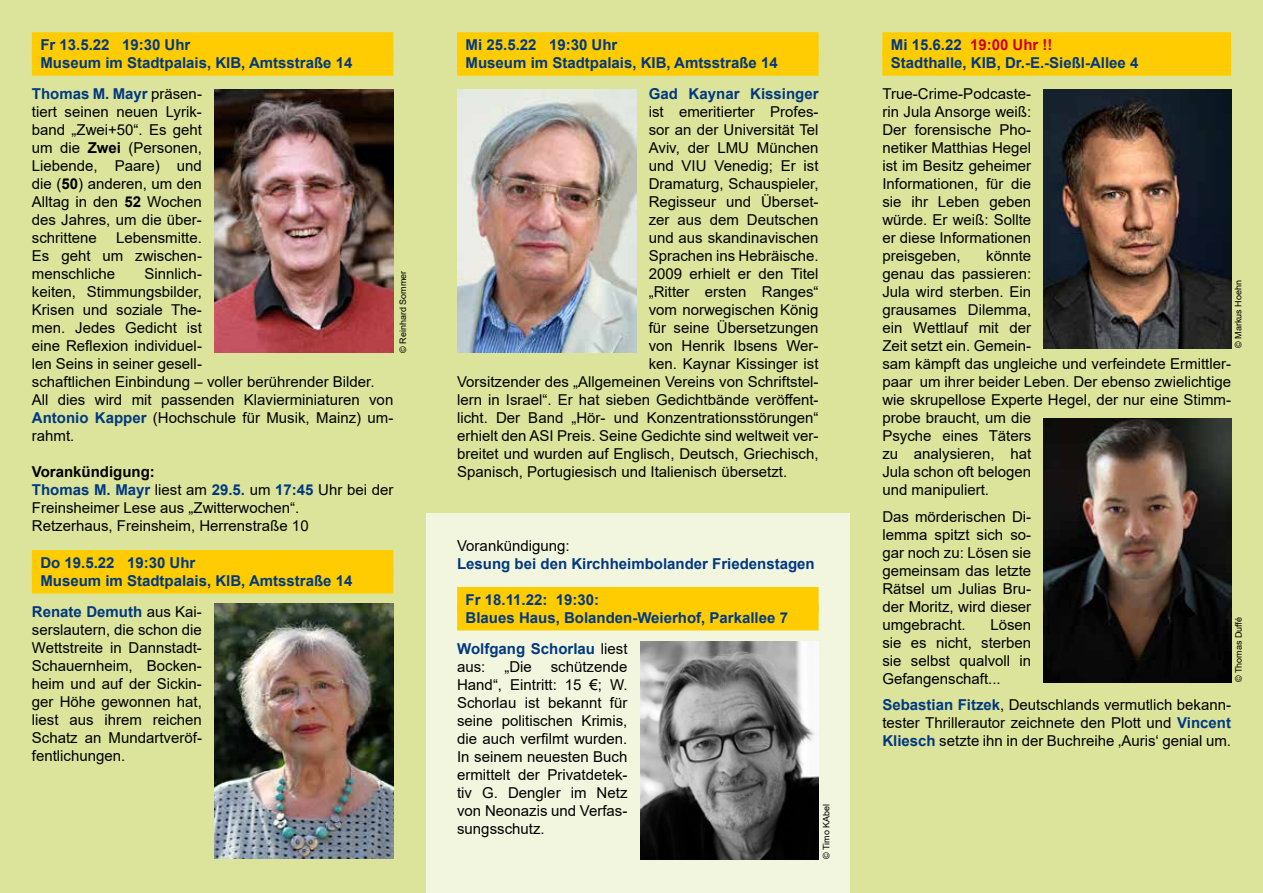
<style>
.page{position:relative;width:1263px;height:893px;background:#fff}
.page>*{position:absolute;margin:0;border:0;box-sizing:border-box;transform-origin:0 0}
.t1{font:15px/18px "Arial";color:#000;text-align:justify}
.t2{font:700 15px/18px "Arial";color:#003882}
.t3{font:9px "Arial";color:#000}
.s1{font-weight:700;color:#003882}
.s2{font-weight:700}
.s3{font-weight:400;color:#000}
.s4{color:#cc0028}
</style>
<div class="page">
<div style="left:425px;top:486px;width:425px;height:407px;background:#f3f6de"></div>
<div style="left:850px;top:0;width:413px;height:893px;background:#dbe49a"></div>
<div style="left:425px;top:0;width:425px;height:512px;background:#dbe49a"></div>
<div style="left:0;top:0;width:425px;height:893px;background:#dbe49a"></div>
<img style="left:640px;top:642px;width:179px;height:217px">
<div style="left:32px;top:32px;width:361px;height:18px;background:#fecc00"></div>
<div style="left:32px;top:50px;width:361px;height:18px;background:#fecc00"></div>
<div style="left:32px;top:68px;width:361px;height:8px;background:#fecc00"></div>
<div style="left:32px;top:550px;width:361px;height:18px;background:#fecc00"></div>
<div style="left:32px;top:568px;width:361px;height:18px;background:#fecc00"></div>
<div style="left:32px;top:586px;width:361px;height:7px;background:#fecc00"></div>
<img style="left:215px;top:89px;width:178px;height:264px">
<img style="left:215px;top:604px;width:178px;height:255px">
<div style="left:457px;top:32px;width:362px;height:18px;background:#fecc00"></div>
<div style="left:457px;top:50px;width:362px;height:18px;background:#fecc00"></div>
<div style="left:457px;top:68px;width:362px;height:8px;background:#fecc00"></div>
<div style="left:457px;top:587px;width:362px;height:18px;background:#fecc00"></div>
<div style="left:457px;top:605px;width:362px;height:18px;background:#fecc00"></div>
<div style="left:457px;top:623px;width:362px;height:7px;background:#fecc00"></div>
<img style="left:457px;top:89px;width:179px;height:264px">
<div style="left:882px;top:32px;width:349px;height:18px;background:#fecc00"></div>
<div style="left:882px;top:50px;width:349px;height:18px;background:#fecc00"></div>
<div style="left:882px;top:68px;width:349px;height:8px;background:#fecc00"></div>
<img style="left:1044px;top:89px;width:187px;height:260px">
<img style="left:1044px;top:419px;width:187px;height:263px">
<p class="t2" style="left:40px;top:36px;width:314px">Fr 13.5.22 19:30 Uhr<br>Museum im Stadtpalais, KIB, Amtsstraße 14</p>
<p class="t1" style="left:32px;top:85px;width:172px"><span class="s1">Thomas M. Mayr</span> präsen&shy;tiert seinen neuen Lyrik&shy;band „Zwei+50“. Es geht um die <span class="s2">Zwei</span> (Personen, Liebende, Paare) und die (<span class="s2">50</span>) anderen, um den Alltag in den <span class="s2">52</span> Wochen des Jahres, um die über&shy;schrittene</p>
<p class="t1" style="left:32px;top:229px;width:172px;text-indent:84px">Lebensmitte.<br>Es geht um zwischen&shy;menschliche</p>
<p class="t1" style="left:32px;top:265px;width:363px;text-align:left;text-indent:113px">Sinnlich-<br>keiten, Stimmungsbilder,<br>Krisen und soziale The-<br>men. Jedes Gedicht ist<br>eine Reflexion individuel-<br>len Seins in seiner gesell-<br>schaftlichen Einbindung – voller berührender Bilder.<br>All dies wird mit passenden Klavierminiaturen von<br><span class="s1">Antonio Kapper</span> (Hochschule für Musik, Mainz) um&shy;rahmt.</p>
<p class="t1" style="left:32px;top:463px;width:363px;text-align:left"><span class="s2">Vorankündigung:<br></span><span class="s1">Thomas M. Mayr</span> liest am <span class="s1">29.5.</span> um <span class="s1">17:45</span> Uhr bei der Freinsheimer Lese aus „Zwitterwochen“.<br>Retzerhaus, Freinsheim, Herrenstraße 10</p>
<p class="t2" style="left:40px;top:554px;width:314px">Do 19.5.22 19:30 Uhr<br>Museum im Stadtpalais, KIB, Amtsstraße 14</p>
<p class="t1" style="left:32px;top:602px;width:172px"><span class="s1">Renate Demuth</span> aus Kai&shy;serslautern, die schon die Wettstreite in Dannstadt-Schauernheim, Bocken&shy;heim und auf der Sickin&shy;ger Höhe gewonnen hat, liest aus ihrem reichen Schatz an Mundartveröf&shy;fentlichungen.</p>
<p class="t3" style="left:397px;top:353px;width:84px;rotate:-90deg">© Reinhard Sommer</p>
<p class="t2" style="left:466px;top:36px;width:314px">Mi 25.5.22 19:30 Uhr<br>Museum im Stadtpalais, KIB, Amtsstraße 14</p>
<p class="t2" style="left:649px;top:85px;width:171px">Gad Kaynar Kissinger</p>
<p class="t1" style="left:649px;top:103px;width:171px">ist emeritierter Profes-</p>
<p class="t1" style="left:649px;top:121px;width:171px">sor an der Universität Tel</p>
<p class="t1" style="left:649px;top:139px;width:171px">Aviv, der LMU München</p>
<p class="t1" style="left:649px;top:157px;width:171px">und VIU Venedig; Er ist</p>
<p class="t1" style="left:649px;top:175px;width:171px">Dramaturg, Schauspieler,</p>
<p class="t1" style="left:649px;top:193px;width:171px">Regisseur und Überset-</p>
<p class="t1" style="left:649px;top:211px;width:171px">zer aus dem Deutschen</p>
<p class="t1" style="left:649px;top:229px;width:171px">und aus skandinavischen</p>
<p class="t1" style="left:649px;top:247px;width:171px">Sprachen ins Hebräische.</p>
<p class="t1" style="left:649px;top:265px;width:171px">2009 erhielt er den Titel</p>
<p class="t1" style="left:649px;top:283px;width:171px">„Ritter ersten Ranges“</p>
<p class="t1" style="left:649px;top:301px;width:171px">vom norwegischen König</p>
<p class="t1" style="left:649px;top:319px;width:171px">für seine Übersetzungen</p>
<p class="t1" style="left:649px;top:337px;width:171px">von Henrik Ibsens Wer-</p>
<p class="t1" style="left:649px;top:355px;width:171px">ken. Kaynar Kissinger ist</p>
<p class="t1" style="left:457px;top:373px;width:363px">Vorsitzender des „Allgemeinen Vereins von Schriftstel-</p>
<p class="t1" style="left:457px;top:391px;width:363px">lern in Israel“. Er hat sieben Gedichtbände veröffent-</p>
<p class="t1" style="left:457px;top:409px;width:363px">licht. Der Band „Hör- und Konzentrationsstörungen“</p>
<p class="t1" style="left:457px;top:427px;width:363px">erhielt den ASI Preis. Seine Gedichte sind weltweit ver-</p>
<p class="t1" style="left:457px;top:445px;width:363px">breitet und wurden auf Englisch, Deutsch, Griechisch,</p>
<p class="t1" style="left:457px;top:463px;width:332px">Spanisch, Portugiesisch und Italienisch übersetzt.</p>
<p class="t1" style="left:457px;top:537px;width:114px">Vorankündigung:</p>
<p class="t2" style="left:457px;top:555px;width:359px">Lesung bei den Kirchheimbolander Friedenstagen</p>
<p class="t2" style="left:466px;top:591px;width:324px">Fr 18.11.22: 19:30:<br>Blaues Haus, Bolanden-Weierhof, Parkallee 7</p>
<p class="t2" style="left:457px;top:640px;width:172px">Wolfgang Schorlau <span class="s3">liest aus:</span></p>
<p class="t1" style="left:457px;top:657px;width:172px;text-indent:94px">schützende Hand“, Eintritt: 15 €; W.<br>Schorlau ist bekannt für seine politischen Krimis, die auch verfilmt wurden.<br>In seinem neuesten Buch ermittelt der Privatdetek&shy;tiv G. Dengler im Netz von Neonazis und Verfas&shy;sungsschutz.</p>
<p class="t1" style="left:504px;top:657px;width:29px">„Die</p>
<p class="t3" style="left:820px;top:859px;width:57px;rotate:-90deg">© Timo KAbel</p>
<p class="t2" style="left:891px;top:36px;width:249px">Mi 15.6.22 <span class="s4">19:00 Uhr !!<br></span>Stadthalle, KIB, Dr.-E.-Sießl-Allee 4</p>
<p class="t1" style="left:882px;top:85px;width:150px">True-Crime-Podcaste&shy;rin Jula Ansorge weiß:<br>Der forensische Pho&shy;netiker Matthias Hegel ist im Besitz geheimer Informationen, für die sie ihr Leben geben würde. Er weiß: Sollte er diese Informationen preisgeben,</p>
<p class="t1" style="left:882px;top:247px;width:350px;text-align:left;text-indent:104px">könnte<br>genau das passieren:<br>Jula wird sterben. Ein<br>grausames Dilemma,<br>ein Wettlauf mit der<br>Zeit setzt ein. Gemein-<br>sam kämpft das ungleiche und verfeindete Ermittler&shy;paar um ihrer beider Leben. Der ebenso zwielichtige wie skrupellose Experte Hegel, der nur eine Stimm&shy;probe braucht, um die<br>Psyche eines Täters<br>zu analysieren, hat<br>Jula schon oft belogen<br>und manipuliert.</p>
<p class="t1" style="left:882px;top:507px;width:150px">Das mörderischen Di&shy;lemma spitzt sich so&shy;gar noch zu: Lösen sie gemeinsam das letzte Rätsel um Julias Bru&shy;der Moritz, wird dieser umgebracht.</p>
<p class="t3" style="left:1232px;top:348px;width:69px;rotate:-90deg">© Markus Hoehn</p>
<p class="t3" style="left:1232px;top:682px;width:67px;rotate:-90deg">© Thomas Duffé</p>
<p class="t1" style="left:882px;top:615px;width:150px;text-indent:108px">Lösen sie es nicht, sterben sie selbst qualvoll in Gefangenschaft...</p>
<p class="t1" style="left:882px;top:696px;width:350px"><span class="s1">Sebastian Fitzek</span>, Deutschlands vermutlich bekann&shy;tester Thrillerautor zeichnete den Plott und <span class="s1">Vincent Kliesch</span> setzte ihn in der Buchreihe ‚Auris‘ genial um.</p>
</div>
